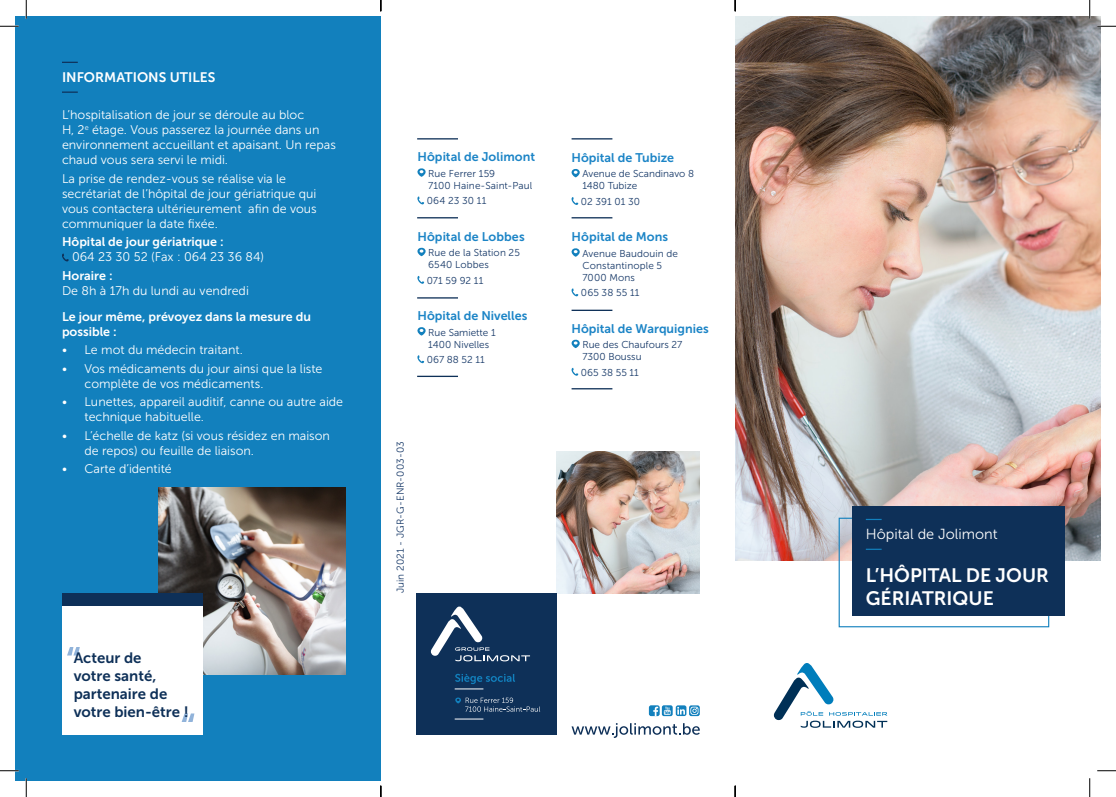
<style>
.page{position:relative;width:1116px;height:797px;background:#fff}
.page>*{position:absolute;margin:0;border:0;box-sizing:border-box;transform-origin:0 0}
.t1{font:19.38px/23.2px "Museo Sans 700";color:#fff}
.t2{font:15px/18.1px "Museo Sans 700";color:#0e3058}
.t3{font:14.5px "Museo Sans 300";color:#fff}
.t4{font:13.75px "Museo Sans 700";color:#fff}
.t5{font:12.5px/15px "Museo Sans 300";color:#fff}
.t6{font:12.5px "Museo Sans 700";color:#1b84c6}
.t7{font:12.5px/15px "Museo Sans 700";color:#fff}
.t8{font:10px/12px "Museo Sans 300";color:#173968}
</style>
<div class="page">
<div style="left:16px;top:16px;width:365px;height:764px;background:#1280bd"></div>
<img style="left:735px;top:16px;width:365px;height:544px">
<img style="left:556px;top:451px;width:143px;height:142px">
<img style="left:158px;top:488px;width:187px;height:186px">
<div style="left:62px;top:593px;width:140px;height:142px;background:#fff"></div>
<div style="left:62px;top:593px;width:140px;height:13px;background:#0e3058"></div>
<div style="left:416px;top:593px;width:140px;height:142px;background:#0e3058"></div>
<div style="left:838px;top:517px;width:211px;height:110px;border:1px solid #1280bd"></div>
<div style="left:852px;top:505px;width:213px;height:110px;background:#0e3058"></div>
<svg style="left:774px;top:663px;width:113px;height:64px"></svg>
<svg style="left:417px;top:168px;width:8px;height:9px"></svg>
<svg style="left:417px;top:196px;width:7px;height:8px"></svg>
<svg style="left:417px;top:247px;width:8px;height:9px"></svg>
<svg style="left:417px;top:276px;width:7px;height:8px"></svg>
<svg style="left:417px;top:327px;width:8px;height:9px"></svg>
<svg style="left:417px;top:355px;width:7px;height:8px"></svg>
<hr style="left:417px;top:138px;width:41px;height:1px;background:#0e3058">
<hr style="left:417px;top:217px;width:41px;height:1px;background:#0e3058">
<hr style="left:417px;top:297px;width:41px;height:1px;background:#0e3058">
<hr style="left:417px;top:376px;width:41px;height:1px;background:#0e3058">
<svg style="left:571px;top:169px;width:8px;height:9px"></svg>
<svg style="left:571px;top:197px;width:7px;height:8px"></svg>
<svg style="left:571px;top:248px;width:8px;height:9px"></svg>
<svg style="left:571px;top:288px;width:7px;height:8px"></svg>
<svg style="left:571px;top:339px;width:8px;height:9px"></svg>
<svg style="left:571px;top:368px;width:7px;height:8px"></svg>
<hr style="left:571px;top:138px;width:41px;height:1px;background:#0e3058">
<hr style="left:571px;top:217px;width:41px;height:1px;background:#0e3058">
<hr style="left:571px;top:310px;width:41px;height:1px;background:#0e3058">
<hr style="left:571px;top:388px;width:41px;height:1px;background:#0e3058">
<svg style="left:67px;top:647px;width:13px;height:8px"></svg>
<svg style="left:182px;top:713px;width:12px;height:9px"></svg>
<svg style="left:455px;top:697px;width:85px;height:14px"></svg>
<svg style="left:454px;top:673px;width:61px;height:16px"></svg>
<svg style="left:454px;top:718px;width:29px;height:1px"></svg>
<svg style="left:431px;top:606px;width:99px;height:55px"></svg>
<svg style="left:571px;top:723px;width:128px;height:15px"></svg>
<div style="left:649px;top:705px;width:10px;height:11px;background:#1280bd;border-radius:2px"></div>
<svg style="left:653px;top:706px;width:5px;height:10px"></svg>
<svg style="left:675px;top:705px;width:11px;height:11px"></svg>
<svg style="left:689px;top:705px;width:10px;height:11px"></svg>
<svg style="left:677px;top:706px;width:21px;height:8px"></svg>
<svg style="left:662px;top:705px;width:10px;height:11px"></svg>
<svg style="left:664px;top:706px;width:6px;height:8px"></svg>
<svg style="left:865px;top:519px;width:16px;height:1px"></svg>
<svg style="left:865px;top:548px;width:16px;height:2px"></svg>
<svg style="left:62px;top:62px;width:16px;height:1px"></svg>
<svg style="left:62px;top:92px;width:16px;height:1px"></svg>
<svg style="left:62px;top:253px;width:7px;height:8px"></svg>
<svg style="left:0;top:25px;width:19px;height:2px"></svg>
<svg style="left:1097px;top:25px;width:18px;height:2px"></svg>
<svg style="left:0;top:770px;width:19px;height:1px"></svg>
<svg style="left:1097px;top:770px;width:18px;height:1px"></svg>
<svg style="left:25px;top:0;width:2px;height:19px"></svg>
<svg style="left:25px;top:778px;width:2px;height:19px"></svg>
<svg style="left:1088px;top:0;width:2px;height:19px"></svg>
<svg style="left:1089px;top:778px;width:1px;height:19px"></svg>
<svg style="left:380px;top:785px;width:1px;height:12px"></svg>
<svg style="left:734px;top:0;width:2px;height:11px"></svg>
<svg style="left:734px;top:785px;width:2px;height:12px"></svg>
<p class="t4" style="left:62px;top:69px;width:155px">INFORMATIONS UTILES</p>
<p class="t5" style="left:62px;top:108px;width:275px">L’hospitalisation de jour se déroule au bloc<br>H, 2<sup>e</sup> étage. Vous passerez la journée dans un environnement accueillant et apaisant. Un repas chaud vous sera servi le midi.</p>
<p class="t5" style="left:62px;top:171px;width:256px">La prise de rendez-vous se réalise via le secrétariat de l’hôpital de jour gériatrique qui vous contactera ultérieurement afin de vous communiquer la date fixée.</p>
<p class="t7" style="left:62px;top:235px;width:163px">Hôpital de jour gériatrique :</p>
<p class="t5" style="left:72px;top:250px;width:193px">064 23 30 52 (Fax : 064 23 36 84)</p>
<p class="t7" style="left:62px;top:268px;width:52px">Horaire :</p>
<p class="t5" style="left:62px;top:283px;width:188px">De 8h à 17h du lundi au vendredi</p>
<p class="t7" style="left:62px;top:309px;width:250px">Le jour même, prévoyez dans la mesure du possible :</p>
<p class="t5" style="left:62px;top:342px;width:182px">• Le mot du médecin traitant.</p>
<p class="t5" style="left:84px;top:361px;width:239px;text-indent:-22px">• Vos médicaments du jour ainsi que la liste complète de vos médicaments.</p>
<p class="t5" style="left:84px;top:394px;width:260px;text-indent:-22px">• Lunettes, appareil auditif, canne ou autre aide technique habituelle.</p>
<p class="t5" style="left:84px;top:428px;width:247px;text-indent:-22px">• L’échelle de katz (si vous résidez en maison de repos) ou feuille de liaison.</p>
<p class="t5" style="left:62px;top:462px;width:111px">• Carte d’identité</p>
<p class="t2" style="left:74px;top:648px;width:116px">Acteur de<br>votre santé, partenaire de votre bien-être !</p>
<p class="t6" style="left:417px;top:150px;width:119px">Hôpital de Jolimont</p>
<p class="t8" style="left:428px;top:167px;width:106px">Rue Ferrer 159<br>7100 Haine-Saint-Paul</p>
<p class="t8" style="left:427px;top:195px;width:61px">064 23 30 11</p>
<p class="t6" style="left:417px;top:229px;width:109px">Hôpital de Lobbes</p>
<p class="t8" style="left:428px;top:247px;width:93px">Rue de la Station 25<br>6540 Lobbes</p>
<p class="t8" style="left:427px;top:274px;width:58px">071 59 92 11</p>
<p class="t6" style="left:417px;top:309px;width:111px">Hôpital de Nivelles</p>
<p class="t8" style="left:428px;top:326px;width:69px">Rue Samiette 1<br>1400 Nivelles</p>
<p class="t8" style="left:427px;top:354px;width:60px">067 88 52 11</p>
<p class="t8" style="left:394px;top:593px;width:154px;rotate:-90deg">Juin 2021 - JGR-G-ENR-003-03</p>
<p class="t6" style="left:571px;top:150px;width:104px">Hôpital de Tubize</p>
<p class="t8" style="left:582px;top:168px;width:113px">Avenue de Scandinavo 8<br>1480 Tubize</p>
<p class="t8" style="left:581px;top:195px;width:60px">02 391 01 30</p>
<p class="t6" style="left:571px;top:230px;width:98px">Hôpital de Mons</p>
<p class="t8" style="left:582px;top:247px;width:97px">Avenue Baudouin de<br>Constantinople 5<br>7000 Mons</p>
<p class="t8" style="left:581px;top:287px;width:60px">065 38 55 11</p>
<p class="t6" style="left:571px;top:321px;width:139px">Hôpital de Warquignies</p>
<p class="t8" style="left:582px;top:339px;width:101px">Rue des Chaufours 27<br>7300 Boussu</p>
<p class="t8" style="left:581px;top:366px;width:59px">065 38 55 11</p>
<p class="t3" style="left:865px;top:526px;width:133px">Hôpital de Jolimont</p>
<p class="t1" style="left:865px;top:563px;width:185px">L’HÔPITAL DE JOUR<br>GÉRIATRIQUE</p>
</div>
